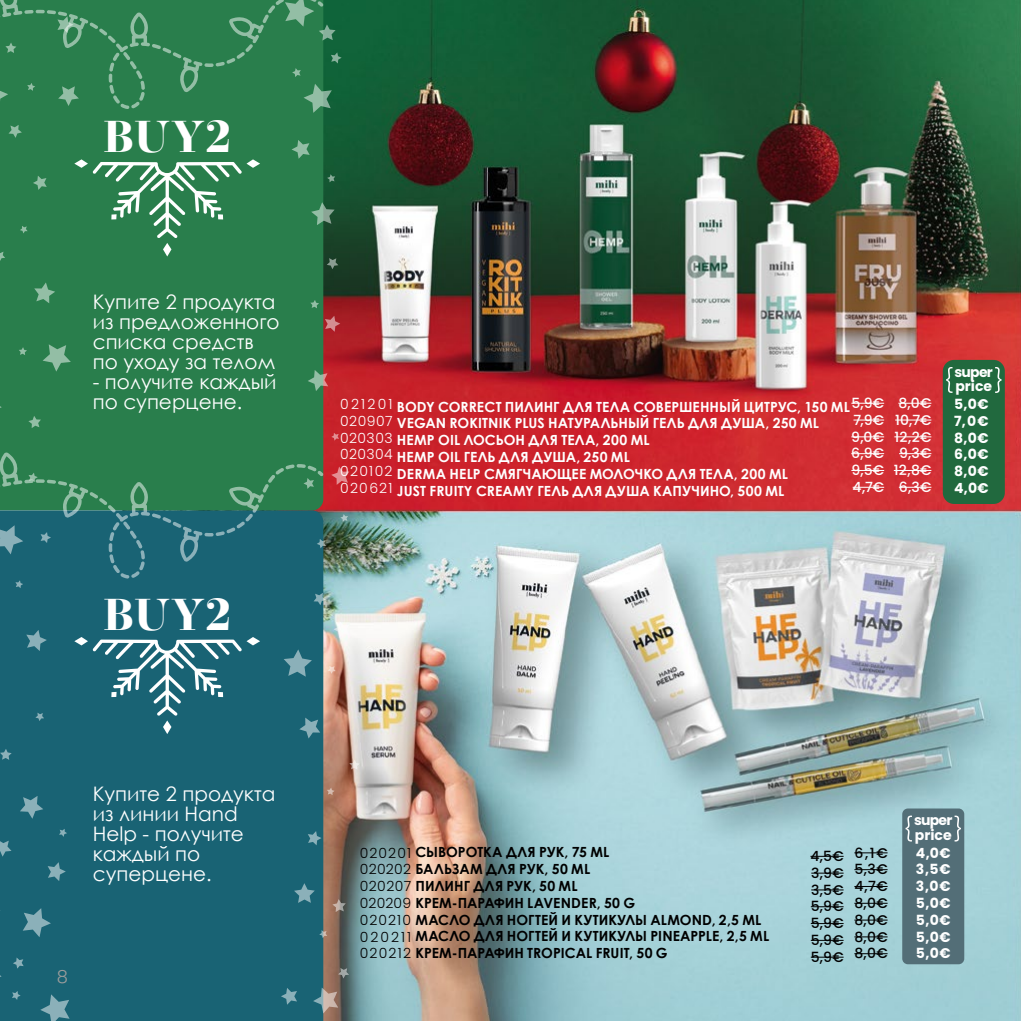
<style>
.page{position:relative;width:1021px;height:1021px;background:#fff}
.page>*{position:absolute;margin:0;border:0;box-sizing:border-box;transform-origin:0 0}
.t1{font:700 44.6px "Operetta 12";letter-spacing:.02em;color:#fff}
.t2{font:20px/20px "Century Gothic";color:#fff}
.t3{font:300 18px "Poppins";color:#9d9d9c}
.t4{font:700 14px/16.8px "Century Gothic";letter-spacing:.005em;color:#000}
.t5{font:700 14px/16.8px "Century Gothic";letter-spacing:.01em;color:#fff}
.t6{font:700 14px/16.8px "Poppins";letter-spacing:-.02em;color:#fff}
.t7{font:500 14px/16.8px "Poppins";color:#000;text-align:justify}
.t8{font:500 14px/16.8px "Poppins";color:#fff;text-align:justify}
.t9{font:300 14px/16.8px "Poppins";letter-spacing:.065em;color:#fff;text-align:justify}
.s1{font-family:"Poppins";font-weight:300}
</style>
<div class="page">
<img style="left:323px;top:0;width:697px;height:1020px">
<div style="left:0;top:113px;width:323px;height:339px;background:#297e4c"></div>
<div style="left:0;top:605px;width:323px;height:415px;background:#196374"></div>
<svg style="left:20px;top:795px;width:23px;height:23px"></svg>
<svg style="left:26px;top:630px;width:21px;height:21px"></svg>
<svg style="left:35px;top:712px;width:9px;height:9px"></svg>
<svg style="left:59px;top:828px;width:8px;height:8px"></svg>
<svg style="left:40px;top:994px;width:30px;height:26px"></svg>
<svg style="left:0;top:399px;width:2px;height:16px"></svg>
<svg style="left:48px;top:862px;width:18px;height:19px"></svg>
<svg style="left:43px;top:344px;width:28px;height:27px"></svg>
<svg style="left:0;top:748px;width:12px;height:12px"></svg>
<svg style="left:0;top:251px;width:5px;height:10px"></svg>
<svg style="left:33px;top:176px;width:14px;height:14px"></svg>
<svg style="left:0;top:840px;width:12px;height:16px"></svg>
<svg style="left:28px;top:416px;width:13px;height:12px"></svg>
<svg style="left:19px;top:347px;width:8px;height:8px"></svg>
<svg style="left:34px;top:282px;width:21px;height:21px"></svg>
<svg style="left:9px;top:125px;width:13px;height:13px"></svg>
<svg style="left:0;top:966px;width:2px;height:17px"></svg>
<svg style="left:13px;top:957px;width:11px;height:11px"></svg>
<svg style="left:12px;top:990px;width:9px;height:9px"></svg>
<svg style="left:20px;top:226px;width:8px;height:7px"></svg>
<svg style="left:23px;top:908px;width:28px;height:29px"></svg>
<svg style="left:311px;top:202px;width:23px;height:23px"></svg>
<svg style="left:307px;top:370px;width:21px;height:21px"></svg>
<svg style="left:310px;top:300px;width:9px;height:8px"></svg>
<svg style="left:325px;top:316px;width:15px;height:16px"></svg>
<svg style="left:331px;top:433px;width:8px;height:7px"></svg>
<svg style="left:327px;top:174px;width:8px;height:8px"></svg>
<svg style="left:281px;top:987px;width:16px;height:17px"></svg>
<svg style="left:333px;top:621px;width:16px;height:16px"></svg>
<svg style="left:291px;top:140px;width:19px;height:19px"></svg>
<svg style="left:284px;top:649px;width:28px;height:27px"></svg>
<svg style="left:327px;top:258px;width:11px;height:11px"></svg>
<svg style="left:349px;top:759px;width:11px;height:10px"></svg>
<svg style="left:308px;top:831px;width:13px;height:14px"></svg>
<svg style="left:294px;top:883px;width:21px;height:19px"></svg>
<svg style="left:0;top:452px;width:349px;height:153px;background:#2d7068"></svg>
<svg style="left:338px;top:967px;width:11px;height:11px"></svg>
<svg style="left:327px;top:665px;width:9px;height:9px"></svg>
<svg style="left:319px;top:930px;width:8px;height:8px"></svg>
<svg style="left:299px;top:717px;width:21px;height:21px"></svg>
<svg style="left:332px;top:899px;width:14px;height:13px"></svg>
<svg style="left:313px;top:987px;width:25px;height:26px"></svg>
<svg style="left:327px;top:787px;width:7px;height:8px"></svg>
<svg style="left:0;top:0;width:341px;height:113px;background:#328253"></svg>
<svg style="left:74px;top:159px;width:186px;height:97px;background:#479065"></svg>
<svg style="left:74px;top:637px;width:186px;height:97px;background:#397987"></svg>
<hr style="left:851px;top:403px;width:33px;height:1px;background:#fff">
<hr style="left:853px;top:419px;width:31px;height:1px;background:#fff">
<hr style="left:851px;top:436px;width:33px;height:1px;background:#fff">
<hr style="left:851px;top:453px;width:33px;height:1px;background:#fff">
<hr style="left:851px;top:470px;width:33px;height:1px;background:#fff">
<hr style="left:852px;top:487px;width:32px;height:1px;background:#fff">
<hr style="left:898px;top:403px;width:33px;height:1px;background:#fff">
<hr style="left:895px;top:419px;width:36px;height:1px;background:#fff">
<hr style="left:894px;top:436px;width:37px;height:1px;background:#fff">
<hr style="left:899px;top:453px;width:32px;height:1px;background:#fff">
<hr style="left:893px;top:470px;width:38px;height:1px;background:#fff">
<hr style="left:898px;top:487px;width:33px;height:1px;background:#fff">
<div style="left:942px;top:360px;width:62px;height:144px;background:#21693e;border-radius:11px"></div>
<svg style="left:946px;top:367px;width:6px;height:26px"></svg>
<svg style="left:995px;top:367px;width:6px;height:26px"></svg>
<hr style="left:810px;top:856px;width:33px;height:1px;background:#000">
<hr style="left:811px;top:872px;width:32px;height:1px;background:#000">
<hr style="left:811px;top:889px;width:32px;height:1px;background:#000">
<hr style="left:810px;top:906px;width:33px;height:1px;background:#000">
<hr style="left:810px;top:923px;width:33px;height:1px;background:#000">
<hr style="left:810px;top:940px;width:33px;height:1px;background:#000">
<hr style="left:810px;top:956px;width:33px;height:1px;background:#000">
<hr style="left:854px;top:852px;width:33px;height:1px;background:#000">
<hr style="left:854px;top:869px;width:33px;height:1px;background:#000">
<hr style="left:854px;top:886px;width:33px;height:1px;background:#000">
<hr style="left:854px;top:902px;width:33px;height:1px;background:#000">
<hr style="left:854px;top:919px;width:33px;height:1px;background:#000">
<hr style="left:854px;top:936px;width:33px;height:1px;background:#000">
<hr style="left:854px;top:953px;width:33px;height:1px;background:#000">
<div style="left:902px;top:808px;width:62px;height:156px;background:#536e77;border-radius:6px"></div>
<svg style="left:905px;top:815px;width:6px;height:26px"></svg>
<svg style="left:954px;top:815px;width:7px;height:26px"></svg>
<h1 class="t1" style="left:103px;top:110px;width:129px">BUY2</h1>
<h2 class="t2" style="left:93px;top:292px;width:188px">Купите 2 продукта из предложенного списка средств по уходу за телом</h2>
<h2 class="t2" style="left:93px;top:372px;width:185px">- получите каждый по суперцене.</h2>
<h1 class="t1" style="left:103px;top:588px;width:129px">BUY2</h1>
<h2 class="t2" style="left:93px;top:783px;width:184px">Купите 2 продукта из линии Hand<br>Help - получите каждый по суперцене.</h2>
<p class="t3" style="left:57px;top:966px;width:13px">8</p>
<p class="t9" style="left:340px;top:395px;width:54px">021201<br>020907<br>020303<br>020304<br>020102<br>020621</p>
<p class="t5" style="left:397px;top:397px;width:454px">BODY CORRECT ПИЛИНГ ДЛЯ ТЕЛА СОВЕРШЕННЫЙ ЦИТРУС, 150 ML VEGAN ROKITNIK PLUS НАТУРАЛЬНЫЙ ГЕЛЬ ДЛЯ ДУША, 250 ML HEMP OIL ЛОСЬОН ДЛЯ ТЕЛА, 200 ML<br>HEMP OIL ГЕЛЬ ДЛЯ ДУША, 250 ML<br>DERMA HELP СМЯГЧАЮЩЕЕ МОЛОЧКО ДЛЯ ТЕЛА, 200 ML<br>JUST FRUITY CREAMY ГЕЛЬ ДЛЯ ДУША КАПУЧИНО, 500 ML</p>
<p class="t8" style="left:851px;top:394px;width:34px">5,9€ 7,9€ 9,0€ 6,9€ 9,5€ 4,7€</p>
<p class="t8" style="left:893px;top:394px;width:39px;text-align:center">8,0€<br>10,7€<br>12,2€<br>9,3€<br>12,8€<br>6,3€</p>
<p class="t6" style="left:954px;top:365px;width:40px;line-height:14.6px">super price</p>
<p class="t6" style="left:954px;top:395px;width:36px;text-align:justify">5,0€ 7,0€ 8,0€ 6,0€ 8,0€ 4,0€</p>
<p class="t4" style="left:360px;top:843px;width:411px"><span class="s1">020201</span> СЫВОРОТКА ДЛЯ РУК, 75 ML<br><span class="s1">020202</span> БАЛЬЗАМ ДЛЯ РУК, 50 ML<br><span class="s1">020207</span> ПИЛИНГ ДЛЯ РУК, 50 ML<br><span class="s1">020209</span> КРЕМ-ПАРАФИН LAVENDER, 50 G<br><span class="s1">020210</span> МАСЛО ДЛЯ НОГТЕЙ И КУТИКУЛЫ ALMOND, 2,5 ML <span class="s1">020211</span> МАСЛО ДЛЯ НОГТЕЙ И КУТИКУЛЫ PINEAPPLE, 2,5 ML <span class="s1">020212</span> КРЕМ-ПАРАФИН TROPICAL FRUIT, 50 G</p>
<p class="t7" style="left:810px;top:847px;width:35px">4,5€ 3,9€ 3,5€ 5,9€ 5,9€ 5,9€ 5,9€</p>
<p class="t7" style="left:854px;top:844px;width:35px">6,1€ 5,3€ 4,7€ 8,0€ 8,0€ 8,0€ 8,0€</p>
<p class="t6" style="left:914px;top:813px;width:40px;line-height:14.6px">super price</p>
<p class="t6" style="left:915px;top:844px;width:36px;text-align:justify">4,0€ 3,5€ 3,0€ 5,0€ 5,0€ 5,0€ 5,0€</p>
</div>
